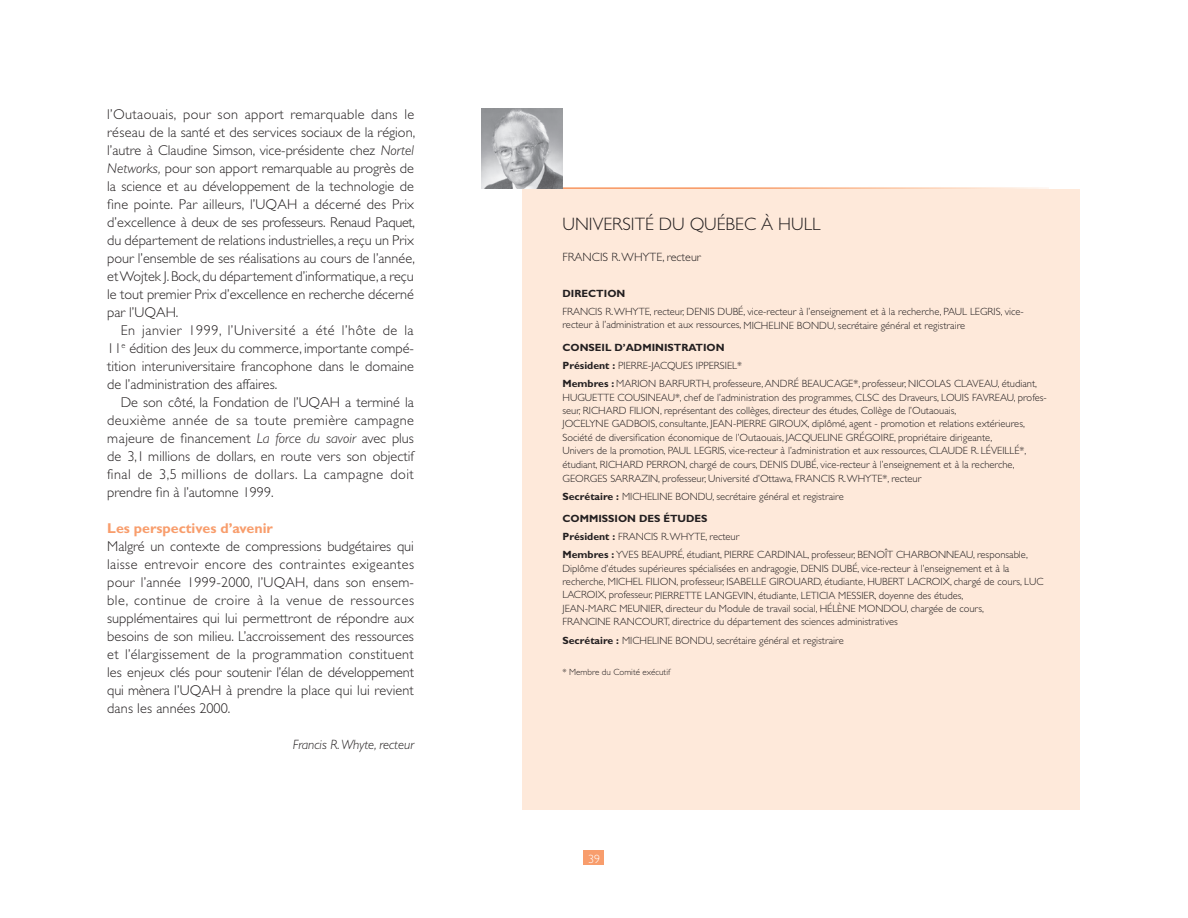
<style>
.page{position:relative;width:1188px;height:918px;background:#fff}
.page>*{position:absolute;margin:0;border:0;box-sizing:border-box;transform-origin:0 0}
.t1{font:300 18px "Gill Sans";color:#231f20}
.t2{font:300 14.25px/18px "Gill Sans";color:#231f20;text-align:justify}
.t3{font:700 14.25px "Gill Sans";color:#f89d6c}
.t4{font:italic 300 13.5px "Gill Sans";color:#231f20}
.t5{font:300 12px "Gill Sans";color:#231f20}
.t6{font:300 12px "Gill Sans";color:#fff}
.t7{font:300 10.5px/13.5px "Gill Sans";color:#231f20}
.t8{font:700 10.5px "Gill Sans";color:#231f20}
.t9{font:300 9px "Gill Sans";color:#231f20}
.s1{font-style:italic}
.s2{font-weight:700}
</style>
<div class="page">
<div style="left:584px;top:850px;width:20px;height:15px;background:#f89d6c"></div>
<img style="left:482px;top:108px;width:80px;height:81px">
<div style="left:522px;top:189px;width:558px;height:621px;background:#fee9da"></div>
<p class="t2" style="left:107px;top:105px;width:309px">l’Outaouais, pour son apport remarquable dans le réseau de la santé et des services sociaux de la région, l’autre à Claudine Simson, vice-présidente chez <span class="s1">Nortel Networks,</span> pour son apport remarquable au progrès de la science et au développement de la technologie de fine pointe. Par ailleurs, l’UQAH a décerné des Prix d’excellence à deux de ses professeurs. Renaud Paquet, du département de relations industrielles, a reçu un Prix pour l’ensemble de ses réalisations au cours de l’année, et Wojtek J. Bock, du département d’informatique, a reçu le tout premier Prix d’excellence en recherche décerné par l’UQAH.</p>
<h2 class="t2" style="left:107px;top:321px;width:308px;text-indent:14px">En janvier 1999, l’Université a été l’hôte de la 11<sup>e</sup> édition des Jeux du commerce, importante compé&shy;tition interuniversitaire francophone dans le domaine de l’administration des affaires.</h2>
<p class="t2" style="left:107px;top:393px;width:308px;text-indent:14px">De son côté, la Fondation de l’UQAH a terminé la deuxième année de sa toute première campagne majeure de financement <span class="s1">La force du savoir</span> avec plus de 3,1 millions de dollars, en route vers son objectif final de 3,5 millions de dollars. La campagne doit prendre fin à l’automne 1999.</p>
<h2 class="t3" style="left:107px;top:520px;width:167px">Les perspectives d’avenir</h2>
<p class="t2" style="left:107px;top:537px;width:308px">Malgré un contexte de compressions budgétaires qui laisse entrevoir encore des contraintes exigeantes pour l’année 1999-2000, l’UQAH, dans son ensem&shy;ble, continue de croire à la venue de ressources supplémentaires qui lui permettront de répondre aux besoins de son milieu. L’accroissement des ressources et l’élargissement de la programmation constituent les enjeux clés pour soutenir l’élan de développement qui mènera l’UQAH à prendre la place qui lui revient dans les années 2000.</p>
<p class="t4" style="left:293px;top:737px;width:123px">Francis R. Whyte, recteur</p>
<h1 class="t1" style="left:562px;top:213px;width:260px">UNIVERSITÉ DU QUÉBEC À HULL</h1>
<p class="t5" style="left:562px;top:250px;width:140px">FRANCIS R. WHYTE, recteur</p>
<p class="t8" style="left:562px;top:287px;width:64px">DIRECTION</p>
<p class="t7" style="left:562px;top:305px;width:463px">FRANCIS R. WHYTE, recteur, DENIS DUBÉ, vice-recteur à l’enseignement et à la recherche, PAUL LEGRIS, vice&shy;recteur à l’administration et aux ressources, MICHELINE BONDU, secrétaire général et registraire</p>
<p class="t7" style="left:562px;top:338px;width:476px;line-height:18px"><span class="s2">CONSEIL D’ADMINISTRATION<br>Président :</span> PIERRE-JACQUES IPPERSIEL*<br><span class="s2">Membres :</span> MARION BARFURTH, professeure, ANDRÉ BEAUCAGE*, professeur, NICOLAS CLAVEAU, étudiant,</p>
<p class="t7" style="left:562px;top:390px;width:486px">HUGUETTE COUSINEAU*, chef de l’administration des programmes, CLSC des Draveurs, LOUIS FAVREAU, profes&shy;seur, RICHARD FILION, représentant des collèges, directeur des études, Collège de l’Outaouais,<br>JOCELYNE GADBOIS, consultante, JEAN-PIERRE GIROUX, diplômé, agent - promotion et relations extérieures, Société de diversification économique de l’Outaouais, JACQUELINE GRÉGOIRE, propriétaire dirigeante,<br>Univers de la promotion, PAUL LEGRIS, vice-recteur à l’administration et aux ressources, CLAUDE R. LÉVEILLÉ*, étudiant, RICHARD PERRON, chargé de cours, DENIS DUBÉ, vice-recteur à l’enseignement et à la recherche, GEORGES SARRAZIN, professeur, Université d’Ottawa, FRANCIS R. WHYTE*, recteur</p>
<p class="t7" style="left:562px;top:485px;width:283px;line-height:22.5px"><span class="s2">Secrétaire :</span> MICHELINE BONDU, secrétaire général et registraire<br><span class="s2">COMMISSION DES ÉTUDES</span></p>
<p class="t7" style="left:562px;top:527px;width:467px;line-height:18px"><span class="s2">Président :</span> FRANCIS R. WHYTE, recteur<br><span class="s2">Membres :</span> YVES BEAUPRÉ, étudiant, PIERRE CARDINAL, professeur, BENOÎT CHARBONNEAU, responsable,</p>
<p class="t7" style="left:562px;top:561px;width:483px">Diplôme d’études supérieures spécialisées en andragogie, DENIS DUBÉ, vice-recteur à l’enseignement et à la recherche, MICHEL FILION, professeur, ISABELLE GIROUARD, étudiante, HUBERT LACROIX, chargé de cours, LUC LACROIX, professeur, PIERRETTE LANGEVIN, étudiante, LETICIA MESSIER, doyenne des études,<br>JEAN-MARC MEUNIER, directeur du Module de travail social, HÉLÈNE MONDOU, chargée de cours,<br>FRANCINE RANCOURT, directrice du département des sciences administratives</p>
<p class="t7" style="left:563px;top:633px;width:283px"><span class="s2">Secrétaire :</span> MICHELINE BONDU, secrétaire général et registraire</p>
<p class="t9" style="left:562px;top:667px;width:109px">* Membre du Comité exécutif</p>
<p class="t6" style="left:588px;top:852px;width:13px">39</p>
</div>
